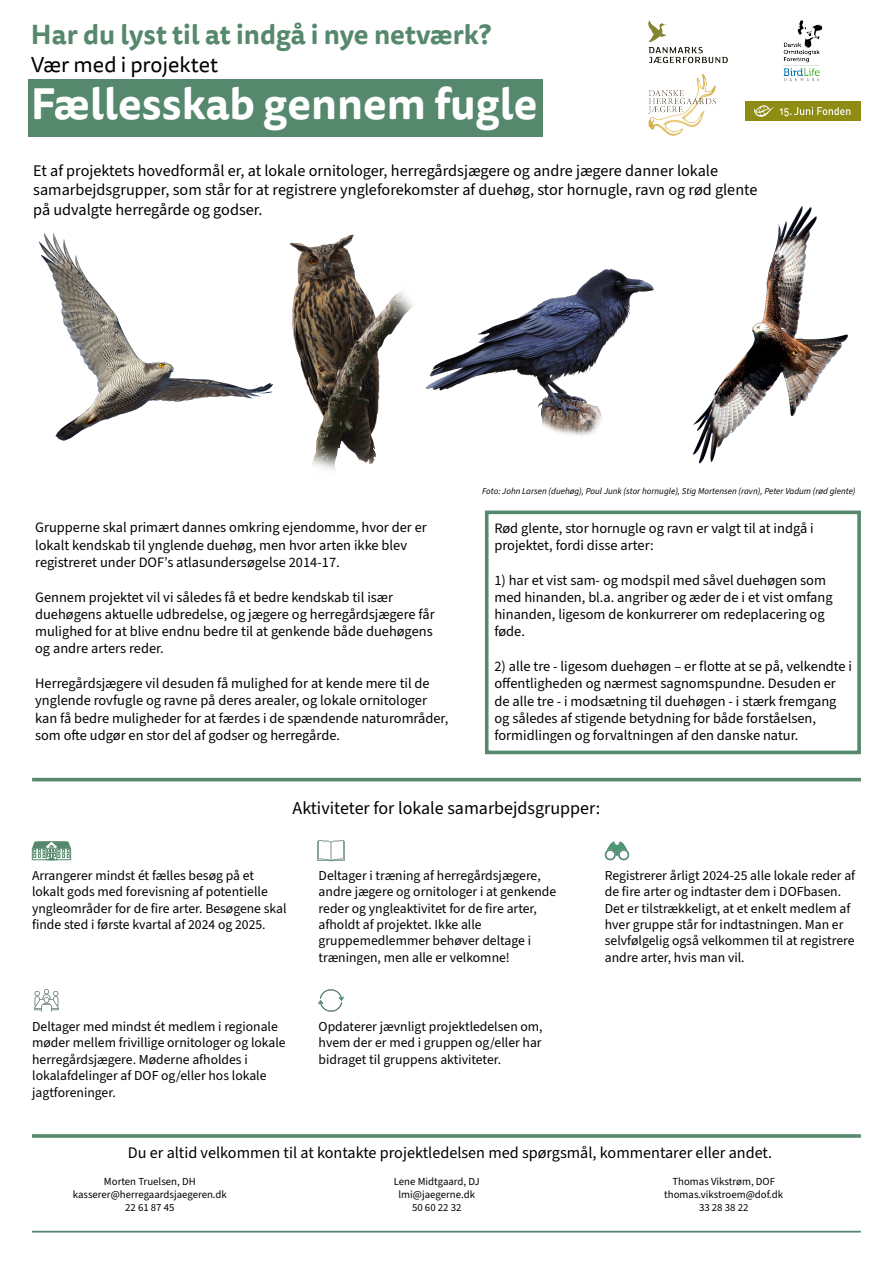
<style>
.page{position:relative;width:893px;height:1263px;background:#fff}
.page>*{position:absolute;margin:0;border:0;box-sizing:border-box;transform-origin:0 0}
.t1{font:700 43.2px "Tisa Sans Pro";color:#fff}
.t2{font:700 27px "Tisa Sans Pro";color:#55886c}
.t3{font:21.6px "Tisa Sans Pro";color:#000}
.t4{font:18px "Source Sans 3";color:#000}
.t5{font:16.2px/19.5px "Source Sans 3";color:#000}
.t6{font:14.4px/17.2px "Source Sans 3";color:#000}
.t7{font:13.65px/16.4px "Source Sans 3";color:#000}
.t8{font:10.8px/12.9px "Source Sans 3";color:#000;text-align:center}
.t9{font:italic 9px "Source Sans 3";color:#000}
</style>
<div class="page">
<div style="left:28px;top:80px;width:514px;height:57px;background:#55886c"></div>
<img style="left:39px;top:232px;width:209px;height:209px">
<img style="left:693px;top:206px;width:156px;height:258px">
<img style="left:248px;top:234px;width:161px;height:237px">
<img style="left:409px;top:268px;width:245px;height:168px">
<hr style="left:32px;top:1231px;width:829px;height:1px;background:#55886c">
<svg style="left:32px;top:1134px;width:829px;height:4px;background:#65937a"></svg>
<img style="left:783px;top:20px;width:40px;height:62px">
<img style="left:648px;top:20px;width:80px;height:55px">
<img style="left:649px;top:75px;width:67px;height:60px">
<img style="left:604px;top:841px;width:26px;height:20px">
<img style="left:317px;top:840px;width:28px;height:22px">
<img style="left:34px;top:989px;width:25px;height:23px">
<img style="left:318px;top:989px;width:26px;height:23px">
<svg style="left:32px;top:841px;width:39px;height:19px"></svg>
<hr style="left:32px;top:778px;width:829px;height:3px;background:#55886c">
<img style="left:745px;top:102px;width:116px;height:19px">
<div style="left:485px;top:510px;width:376px;height:244px;border:4px solid #55886c"></div>
<h2 class="t2" style="left:31px;top:15px;width:462px">Har du lyst til at indgå i nye netværk?</h2>
<h3 class="t3" style="left:31px;top:50px;width:189px">Vær med i projektet</h3>
<h1 class="t1" style="left:31px;top:72px;width:508px">Fællesskab gennem fugle</h1>
<p class="t5" style="left:33px;top:161px;width:726px">Et af projektets hovedformål er, at lokale ornitologer, herregårdsjægere og andre jægere danner lokale samarbejdsgrupper, som står for at registrere yngleforekomster af duehøg, stor hornugle, ravn og rød glente på udvalgte herregårde og godser.</p>
<p class="t6" style="left:35px;top:519px;width:393px">Grupperne skal primært dannes omkring ejendomme, hvor der er lokalt kendskab til ynglende duehøg, men hvor arten ikke blev registreret under DOF’s atlasundersøgelse 2014-17.</p>
<p class="t6" style="left:35px;top:588px;width:401px">Gennem projektet vil vi således få et bedre kendskab til især duehøgens aktuelle udbredelse, og jægere og herregårdsjægere får mulighed for at blive endnu bedre til at genkende både duehøgens og andre arters reder.</p>
<p class="t6" style="left:35px;top:674px;width:415px">Herregårdsjægere vil desuden få mulighed for at kende mere til de ynglende rovfugle og ravne på deres arealer, og lokale ornitologer kan få bedre muligheder for at færdes i de spændende naturområder, som ofte udgør en stor del af godser og herregårde.</p>
<p class="t9" style="left:482px;top:485px;width:375px">Foto: John Larsen (duehøg), Poul Junk (stor hornugle), Stig Mortensen (ravn), Peter Vadum (rød glente)</p>
<p class="t6" style="left:494px;top:519px;width:321px">Rød glente, stor hornugle og ravn er valgt til at indgå i projektet, fordi disse arter:</p>
<p class="t6" style="left:494px;top:571px;width:340px">1) har et vist sam- og modspil med såvel duehøgen som med hinanden, bl.a. angriber og æder de i et vist omfang hinanden, ligesom de konkurrerer om redeplacering og føde.</p>
<p class="t6" style="left:494px;top:658px;width:359px">2) alle tre - ligesom duehøgen – er flotte at se på, velkendte i offentligheden og nærmest sagnomspundne. Desuden er de alle tre - i modsætning til duehøgen - i stærk fremgang og således af stigende betydning for både forståelsen, formidlingen og forvaltningen af den danske natur.</p>
<p class="t4" style="left:293px;top:796px;width:309px">Aktiviteter for lokale samarbejdsgrupper:</p>
<p class="t7" style="left:32px;top:867px;width:256px">Arrangerer mindst ét fælles besøg på et lokalt gods med forevisning af potentielle yngleområder for de fire arter. Besøgene skal finde sted i første kvartal af 2024 og 2025.</p>
<p class="t7" style="left:319px;top:867px;width:239px">Deltager i træning af herregårdsjægere, andre jægere og ornitologer i at genkende reder og yngleaktivitet for de fire arter, afholdt af projektet. Ikke alle gruppemedlemmer behøver deltage i træningen, men alle er velkomne!</p>
<p class="t7" style="left:605px;top:867px;width:252px">Registrerer årligt 2024-25 alle lokale reder af de fire arter og indtaster dem i DOFbasen.<br>Det er tilstrækkeligt, at et enkelt medlem af hver gruppe står for indtastningen. Man er selvfølgelig også velkommen til at registrere andre arter, hvis man vil.</p>
<p class="t7" style="left:32px;top:1018px;width:255px">Deltager med mindst ét medlem i regionale møder mellem frivillige ornitologer og lokale herregårdsjægere. Møderne afholdes i lokalafdelinger af DOF og/eller hos lokale jagtforeninger.</p>
<p class="t7" style="left:319px;top:1018px;width:226px;text-align:justify">Opdaterer jævnligt projektledelsen om, hvem der er med i gruppen og/eller har bidraget til gruppens aktiviteter.</p>
<p class="t5" style="left:128px;top:1142px;width:646px">Du er altid velkommen til at kontakte projektledelsen med spørgsmål, kommentarer eller andet.</p>
<p class="t8" style="left:394px;top:1175px;width:87px">Lene Midtgaard, DJ lmi@jaegerne.dk<br>50 60 22 32</p>
<p class="t8" style="left:664px;top:1175px;width:120px">Thomas Vikstrøm, DOF thomas.vikstroem@dof.dk<br>33 28 38 22</p>
<p class="t8" style="left:73px;top:1175px;width:155px">Morten Truelsen, DH kasserer@herregaardsjaegeren.dk<br>22 61 87 45</p>
</div>
